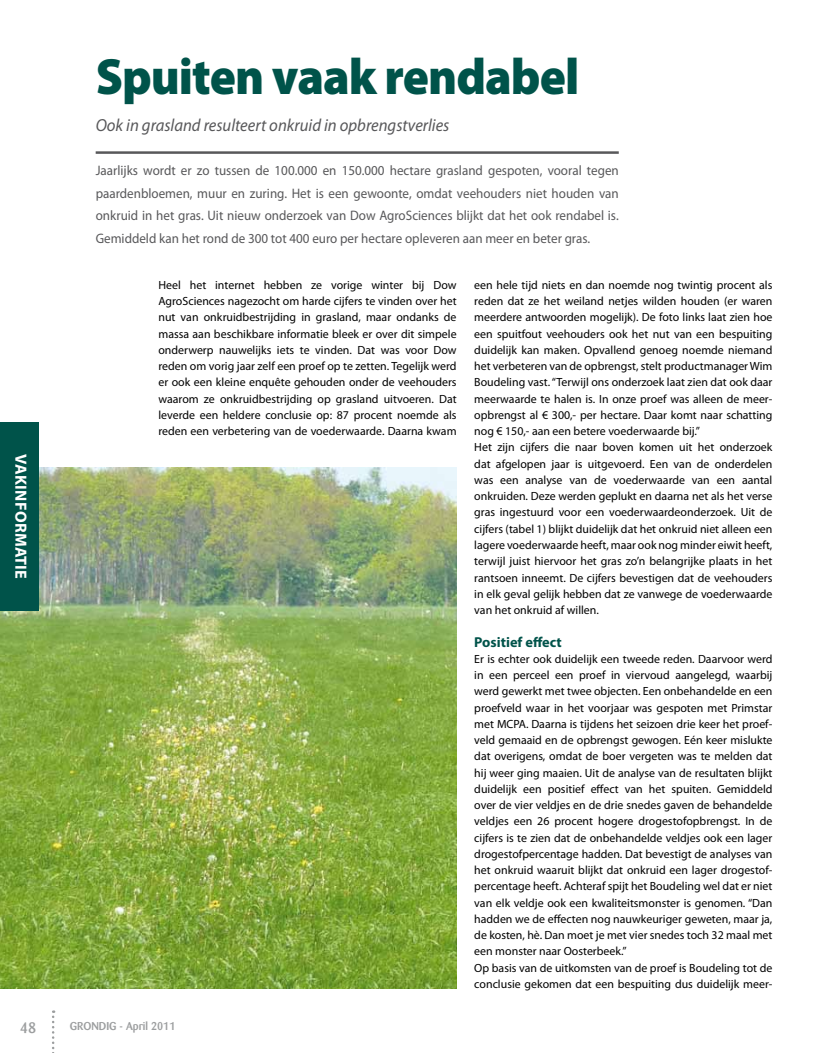
<style>
.page{position:relative;width:815px;height:1053px;background:#fff}
.page>*{position:absolute;margin:0;border:0;box-sizing:border-box;transform-origin:0 0}
.t1{font:900 51.25px "Myriad Pro";letter-spacing:-.02em;color:#00534a;scale:.95 1}
.t2{font:italic 17.5px "Myriad Pro";color:#58585a;scale:.95 1}
.t3{font:700 16.25px "Myriad Pro";letter-spacing:.02em;color:#fff}
.t4{font:500 15px "Barmeno Pro";color:#9c9e9f}
.t5{font:700 14.38px "Myriad Pro";color:#00534a}
.t6{font:13.75px/22.5px "Myriad Pro";color:#58585a;text-align:justify;scale:.95 1}
.t7{font:11.88px/16.2px "Myriad Pro";color:#000}
.t8{font:500 11.25px "Barmeno Pro";color:#9c9e9f}
</style>
<div class="page">
<hr style="left:96px;top:151px;width:523px;height:3px;background:#58585a">
<img style="left:0;top:468px;width:457px;height:520px">
<svg style="left:52px;top:1010px;width:2px;height:43px"></svg>
<div style="left:0;top:422px;width:39px;height:188px;background:#00534a"></div>
<h3 class="t3" style="left:32px;top:454px;width:126px;rotate:90deg">vakinformatie</h3>
<h1 class="t1" style="left:96px;top:42px;width:511px">Spuiten vaak rendabel</h1>
<h2 class="t2" style="left:96px;top:115px;width:374px">Ook in grasland resulteert onkruid in opbrengstverlies</h2>
<p class="t6" style="left:96px;top:159px;width:552px">Jaarlijks wordt er zo tussen de 100.000 en 150.000 hectare grasland gespoten, vooral tegen paardenbloemen, muur en zuring. Het is een gewoonte, omdat veehouders niet houden van onkruid in het gras. Uit nieuw onderzoek van Dow AgroSciences blijkt dat het ook rendabel is.<br>Gemiddeld kan het rond de 300 tot 400 euro per hectare opleveren aan meer en beter gras.</p>
<p class="t7" style="left:474px;top:276px;width:300px">een hele tijd niets en dan noemde nog twintig procent als reden dat ze het weiland netjes wilden houden (er waren meerdere antwoorden mogelijk). De foto links laat zien hoe een spuitfout veehouders ook het nut van een bespuiting duidelijk kan maken. Opvallend genoeg noemde niemand het verbeteren van de opbrengst, stelt productmanager Wim Boudeling vast. “Terwijl ons onderzoek laat zien dat ook daar meerwaarde te halen is. In onze proef was alleen de meer&shy;opbrengst al € 300,- per hectare. Daar komt naar schatting nog € 150,- aan een betere voederwaarde bij.”<br>Het zijn cijfers die naar boven komen uit het onderzoek dat afgelopen jaar is uitgevoerd. Een van de onderdelen was een analyse van de voederwaarde van een aantal onkruiden. Deze werden geplukt en daarna net als het verse gras ingestuurd voor een voederwaardeonderzoek. Uit de cijfers (tabel 1) blijkt duidelijk dat het onkruid niet alleen een lagere voederwaarde heeft, maar ook nog minder eiwit heeft, terwijl juist hiervoor het gras zo’n belangrijke plaats in het rantsoen inneemt. De cijfers bevestigen dat de veehouders in elk geval gelijk hebben dat ze vanwege de voederwaarde van het onkruid af willen.</p>
<p class="t5" style="left:474px;top:632px;width:89px">Positief effect</p>
<p class="t7" style="left:474px;top:650px;width:300px">Er is echter ook duidelijk een tweede reden. Daarvoor werd in een perceel een proef in viervoud aangelegd, waarbij werd gewerkt met twee objecten. Een onbehandelde en een proefveld waar in het voorjaar was gespoten met Primstar met MCPA. Daarna is tijdens het seizoen drie keer het proef&shy;veld gemaaid en de opbrengst gewogen. Eén keer mislukte dat overigens, omdat de boer vergeten was te melden dat hij weer ging maaien. Uit de analyse van de resultaten blijkt duidelijk een positief effect van het spuiten. Gemiddeld over de vier veldjes en de drie snedes gaven de behandelde veldjes een 26 procent hogere drogestofopbrengst. In de cijfers is te zien dat de onbehandelde veldjes ook een lager drogestofpercentage hadden. Dat bevestigt de analyses van het onkruid waaruit blijkt dat onkruid een lager drogestof&shy;percentage heeft. Achteraf spijt het Boudeling wel dat er niet van elk veldje ook een kwaliteitsmonster is genomen. “Dan hadden we de effecten nog nauwkeuriger geweten, maar ja, de kosten, hè. Dan moet je met vier snedes toch 32 maal met een monster naar Oosterbeek.”<br>Op basis van de uitkomsten van de proef is Boudeling tot de conclusie gekomen dat een bespuiting dus duidelijk meer-</p>
<p class="t7" style="left:158px;top:276px;width:300px;text-align:justify">Heel het internet hebben ze vorige winter bij Dow AgroSciences nagezocht om harde cijfers te vinden over het nut van onkruidbestrijding in grasland, maar ondanks de massa aan beschikbare informatie bleek er over dit simpele onderwerp nauwelijks iets te vinden. Dat was voor Dow reden om vorig jaar zelf een proef op te zetten. Tegelijk werd er ook een kleine enquête gehouden onder de veehouders waarom ze onkruidbestrijding op grasland uitvoeren. Dat leverde een heldere conclusie op: 87 procent noemde als reden een verbetering van de voederwaarde. Daarna kwam</p>
<p class="t4" style="left:20px;top:1017px;width:18px">48</p>
<p class="t8" style="left:70px;top:1018px;width:107px">GRONDIG - April 2011</p>
</div>
